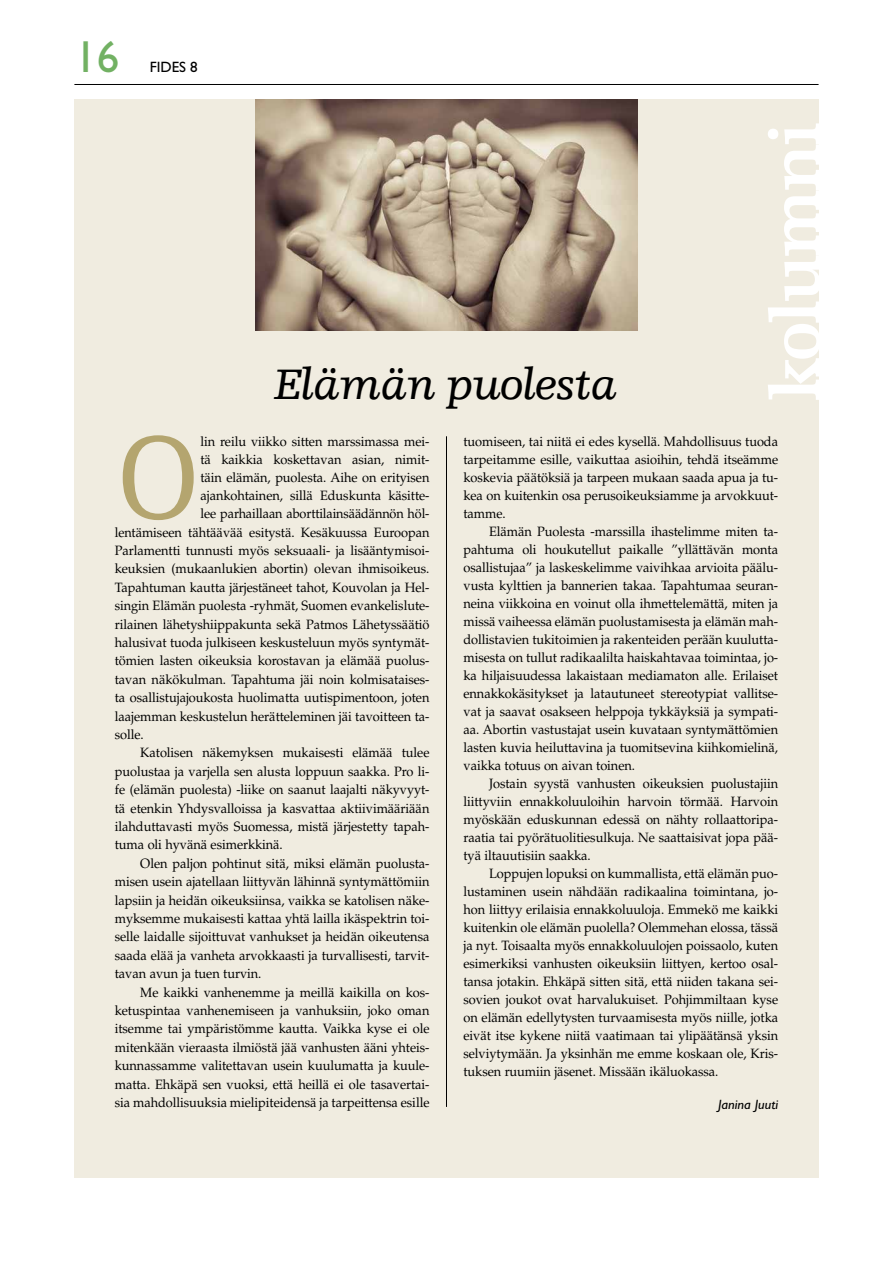
<style>
.page{position:relative;width:893px;height:1263px;background:#fff}
.page>*{position:absolute;margin:0;border:0;box-sizing:border-box;transform-origin:0 0}
.t1{font:123.9px "Egyptienne FLT Std";color:#b4a56f}
.t2{font:700 70.5px "Egyptienne FLT Std";letter-spacing:-.04em;color:#fff}
.t3{font:italic 45px "Egyptienne FLT Std";color:#000}
.t4{font:45px "Gill Sans Std";color:#72b163}
.t5{font:15px "Gill Sans Std";color:#000}
.t6{font:13.5px/18px "Palatino LT Std";letter-spacing:-.005em;color:#000;text-align:justify;scale:.95 1}
.t7{font:13.5px "Palatino LT Std";letter-spacing:-.005em;color:#000;scale:.94 1}
.t8{font:italic 13.5px "Gill Sans Std";color:#000;scale:1.05 1}
</style>
<div class="page">
<hr style="left:74px;top:84px;width:745px;height:1px;background:#000">
<div style="left:74px;top:100px;width:745px;height:1078px;background:#f0ece0"></div>
<hr style="left:446px;top:436px;width:1px;height:671px;background:#000">
<img style="left:256px;top:100px;width:382px;height:231px">
<h3 class="t4" style="left:74px;top:31px;width:46px">16</h3>
<p class="t5" style="left:150px;top:58px;width:50px">FIDES 8</p>
<h2 class="t2" style="left:757px;top:401px;width:281px;rotate:-90deg">kolumni</h2>
<h3 class="t3" style="left:275px;top:359px;width:350px">Elämän puolesta</h3>
<p class="t6" style="left:463px;top:433px;width:333px">tuomiseen, tai niitä ei edes kysellä. Mahdollisuus tuoda tarpeitamme esille, vaikuttaa asioihin, tehdä itseämme koskevia päätöksiä ja tarpeen mukaan saada apua ja tu&shy;kea on kuitenkin osa perusoikeuksiamme ja arvokkuut&shy;tamme.</p>
<p class="t6" style="left:463px;top:523px;width:333px;text-indent:26px">Elämän Puolesta -marssilla ihastelimme miten ta&shy;pahtuma oli houkutellut paikalle ”yllättävän monta osallistujaa” ja laskeskelimme vaivihkaa arvioita päälu&shy;vusta kylttien ja bannerien takaa. Tapahtumaa seuran&shy;neina viikkoina en voinut olla ihmettelemättä, miten ja missä vaiheessa elämän puolustamisesta ja elämän mah&shy;dollistavien tukitoimien ja rakenteiden perään kuulutta&shy;misesta on tullut radikaalilta haiskahtavaa toimintaa, jo&shy;ka hiljaisuudessa lakaistaan mediamaton alle. Erilaiset ennakkokäsitykset ja latautuneet stereotypiat vallitse&shy;vat ja saavat osakseen helppoja tykkäyksiä ja sympati&shy;aa. Abortin vastustajat usein kuvataan syntymättömien lasten kuvia heiluttavina ja tuomitsevina kiihkomielinä, vaikka totuus on aivan toinen.</p>
<p class="t6" style="left:463px;top:775px;width:333px;text-indent:26px">Jostain syystä vanhusten oikeuksien puolustajiin liittyviin ennakkoluuloihin harvoin törmää. Harvoin myöskään eduskunnan edessä on nähty rollaattoripa&shy;raatia tai pyörätuolitiesulkuja. Ne saattaisivat jopa pää&shy;tyä iltauutisiin saakka.</p>
<p class="t6" style="left:463px;top:865px;width:333px;text-indent:26px">Loppujen lopuksi on kummallista, että elämän puo&shy;lustaminen usein nähdään radikaalina toimintana, jo&shy;hon liittyy erilaisia ennakkoluuloja. Emmekö me kaikki kuitenkin ole elämän puolella? Olemmehan elossa, tässä ja nyt. Toisaalta myös ennakkoluulojen poissaolo, kuten esimerkiksi vanhusten oikeuksiin liittyen, kertoo osal&shy;tansa jotakin. Ehkäpä sitten sitä, että niiden takana sei&shy;sovien joukot ovat harvalukuiset. Pohjimmiltaan kyse on elämän edellytysten turvaamisesta myös niille, jotka eivät itse kykene niitä vaatimaan tai ylipäätänsä yksin selviytymään. Ja yksinhän me emme koskaan ole, Kris&shy;tuksen ruumiin jäsenet. Missään ikäluokassa.</p>
<p class="t8" style="left:718px;top:1097px;width:59px">Janina Juuti</p>
<h1 class="t1" style="left:115px;top:410px;width:88px">O</h1>
<p class="t6" style="left:200px;top:433px;width:243px">lin reilu viikko sitten marssimassa mei-</p>
<p class="t6" style="left:200px;top:451px;width:243px">tä kaikkia koskettavan asian, nimit-</p>
<p class="t6" style="left:200px;top:469px;width:243px">täin elämän, puolesta. Aihe on erityisen</p>
<p class="t6" style="left:200px;top:487px;width:243px">ajankohtainen, sillä Eduskunta käsitte-</p>
<p class="t6" style="left:200px;top:505px;width:243px">lee parhaillaan aborttilainsäädännön höl-</p>
<p class="t7" style="left:115px;top:524px;width:336px">lentämiseen tähtäävää esitystä. Kesäkuussa Euroopan</p>
<p class="t6" style="left:115px;top:541px;width:333px">Parlamentti tunnusti myös seksuaali- ja lisääntymisoi-</p>
<p class="t6" style="left:115px;top:560px;width:333px">keuksien (mukaanlukien abortin) olevan ihmisoikeus.</p>
<p class="t6" style="left:115px;top:578px;width:333px">Tapahtuman kautta järjestäneet tahot, Kouvolan ja Hel-</p>
<p class="t6" style="left:115px;top:597px;width:333px">singin Elämän puolesta -ryhmät, Suomen evankelislute-</p>
<p class="t6" style="left:115px;top:615px;width:333px">rilainen lähetyshiippakunta sekä Patmos Lähetyssäätiö</p>
<p class="t6" style="left:115px;top:633px;width:333px">halusivat tuoda julkiseen keskusteluun myös syntymät-</p>
<p class="t6" style="left:115px;top:652px;width:333px">tömien lasten oikeuksia korostavan ja elämää puolus-</p>
<p class="t6" style="left:115px;top:670px;width:333px">tavan näkökulman. Tapahtuma jäi noin kolmisataises-</p>
<p class="t6" style="left:115px;top:689px;width:333px">ta osallistujajoukosta huolimatta uutispimentoon, joten</p>
<p class="t6" style="left:115px;top:707px;width:333px">laajemman keskustelun herätteleminen jäi tavoitteen ta-</p>
<p class="t6" style="left:115px;top:725px;width:32px">solle.</p>
<p class="t6" style="left:140px;top:744px;width:306px">Katolisen näkemyksen mukaisesti elämää tulee</p>
<p class="t6" style="left:115px;top:762px;width:333px">puolustaa ja varjella sen alusta loppuun saakka. Pro li-</p>
<p class="t6" style="left:115px;top:781px;width:333px">fe (elämän puolesta) -liike on saanut laajalti näkyvyyt-</p>
<p class="t6" style="left:115px;top:799px;width:333px">tä etenkin Yhdysvalloissa ja kasvattaa aktiivimääriään</p>
<p class="t6" style="left:115px;top:817px;width:333px">ilahduttavasti myös Suomessa, mistä järjestetty tapah-</p>
<p class="t6" style="left:115px;top:836px;width:178px">tuma oli hyvänä esimerkkinä.</p>
<p class="t6" style="left:140px;top:854px;width:306px">Olen paljon pohtinut sitä, miksi elämän puolusta-</p>
<p class="t6" style="left:115px;top:873px;width:333px">misen usein ajatellaan liittyvän lähinnä syntymättömiin</p>
<p class="t6" style="left:115px;top:891px;width:333px">lapsiin ja heidän oikeuksiinsa, vaikka se katolisen näke-</p>
<p class="t6" style="left:115px;top:909px;width:333px">myksemme mukaisesti kattaa yhtä lailla ikäspektrin toi-</p>
<p class="t6" style="left:115px;top:928px;width:333px">selle laidalle sijoittuvat vanhukset ja heidän oikeutensa</p>
<p class="t6" style="left:115px;top:946px;width:333px">saada elää ja vanheta arvokkaasti ja turvallisesti, tarvit-</p>
<p class="t6" style="left:115px;top:965px;width:156px">tavan avun ja tuen turvin.</p>
<p class="t6" style="left:140px;top:983px;width:306px">Me kaikki vanhenemme ja meillä kaikilla on kos-</p>
<p class="t6" style="left:115px;top:1001px;width:333px">ketuspintaa vanhenemiseen ja vanhuksiin, joko oman</p>
<p class="t6" style="left:115px;top:1020px;width:333px">itsemme tai ympäristömme kautta. Vaikka kyse ei ole</p>
<p class="t6" style="left:115px;top:1038px;width:333px">mitenkään vieraasta ilmiöstä jää vanhusten ääni yhteis-</p>
<p class="t6" style="left:115px;top:1057px;width:333px">kunnassamme valitettavan usein kuulumatta ja kuule-</p>
<p class="t6" style="left:115px;top:1075px;width:333px">matta. Ehkäpä sen vuoksi, että heillä ei ole tasavertai-</p>
<p class="t6" style="left:115px;top:1093px;width:333px">sia mahdollisuuksia mielipiteidensä ja tarpeittensa esille</p>
</div>
